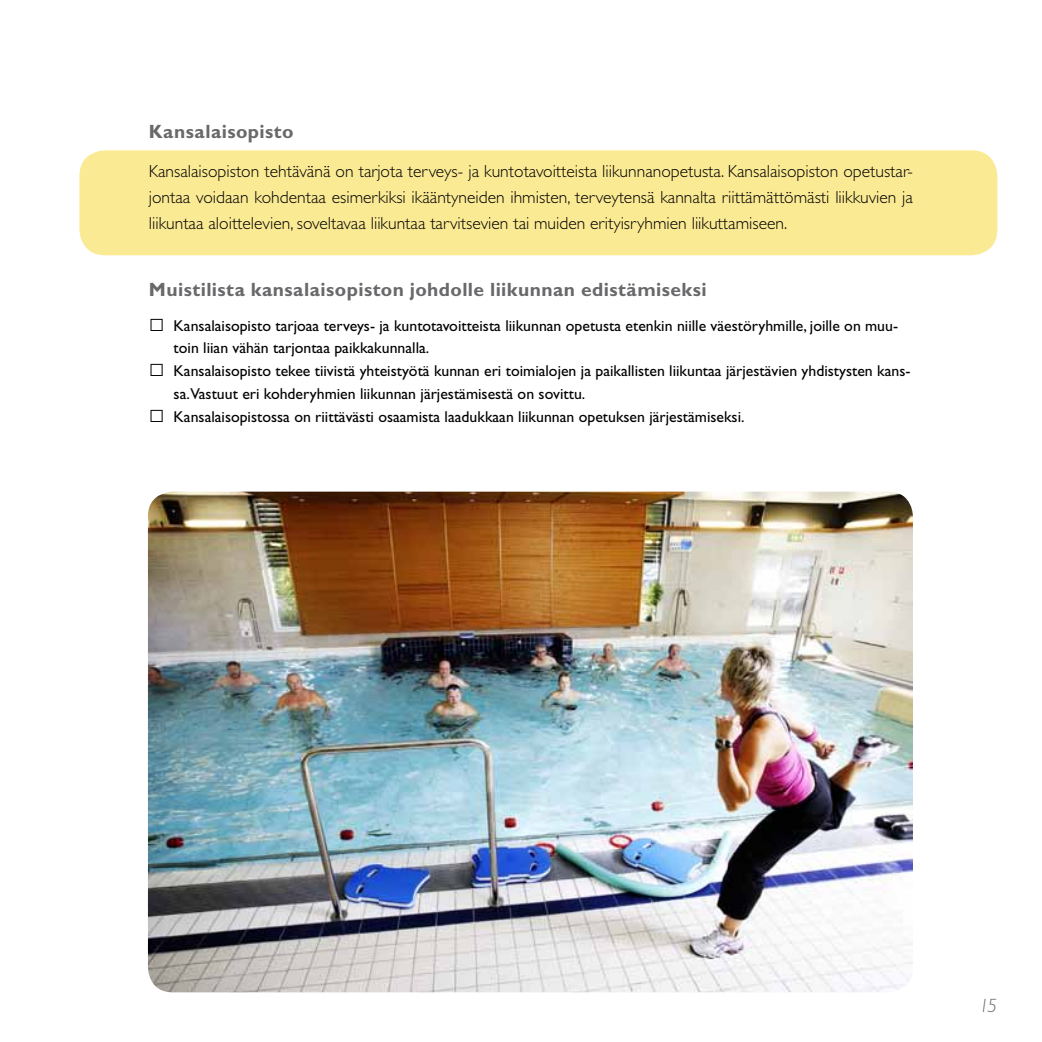
<style>
.page{position:relative;width:1042px;height:1042px;background:#fff}
.page>*{position:absolute;margin:0;border:0;box-sizing:border-box;transform-origin:0 0}
.t1{font:700 19.25px "Gill Sans";letter-spacing:.02em;color:#69696b}
.t2{font:italic 300 19.25px "Gill Sans";color:#69696b}
.t3{font:300 17.5px/26.2px "Gill Sans";color:#000;text-align:justify}
.t4{font:15.75px/22.8px "Gill Sans";color:#000}
.s1{font-family:"Arial";font-size:26.25px}
</style>
<div class="page">
<div style="left:79px;top:150px;width:918px;height:105px;background:#fbea94;border-radius:26px"></div>
<img style="left:148px;top:492px;width:765px;height:500px">
<p class="t1" style="left:149px;top:120px;width:146px">Kansalaisopisto</p>
<p class="t3" style="left:149px;top:158px;width:765px">Kansalaisopiston tehtävänä on tarjota terveys- ja kuntotavoitteista liikunnanopetusta. Kansalaisopiston opetustar&shy;jontaa voidaan kohdentaa esimerkiksi ikääntyneiden ihmisten, terveytensä kannalta riittämättömästi liikkuvien ja liikuntaa aloittelevien, soveltavaa liikuntaa tarvitsevien tai muiden erityisryhmien liikuttamiseen.</p>
<p class="t1" style="left:149px;top:278px;width:559px">M uistilista kansalaisopiston johdolle liikunnan edistämiseksi</p>
<p class="t4" style="left:174px;top:314px;width:726px;text-indent:-25px"><span class="s1">□</span> Kansalaisopisto tarjoaa terveys- ja kuntotavoitteista liikunnan opetusta etenkin niille väestöryhmille, joille on muu&shy;toin liian vähän tarjontaa paikkakunnalla.</p>
<p class="t4" style="left:174px;top:359px;width:738px;text-indent:-25px"><span class="s1">□</span> Kansalaisopisto tekee tiivistä yhteistyötä kunnan eri toimialojen ja paikallisten liikuntaa järjestävien yhdistysten kans&shy;sa.Vastuut eri kohderyhmien liikunnan järjestämisestä on sovittu.</p>
<p class="t4" style="left:149px;top:405px;width:597px"><span class="s1">□</span> Kansalaisopistossa on riittävästi osaamista laadukkaan liikunnan opetuksen järjestämiseksi.</p>
<p class="t2" style="left:979px;top:994px;width:20px">15</p>
</div>
